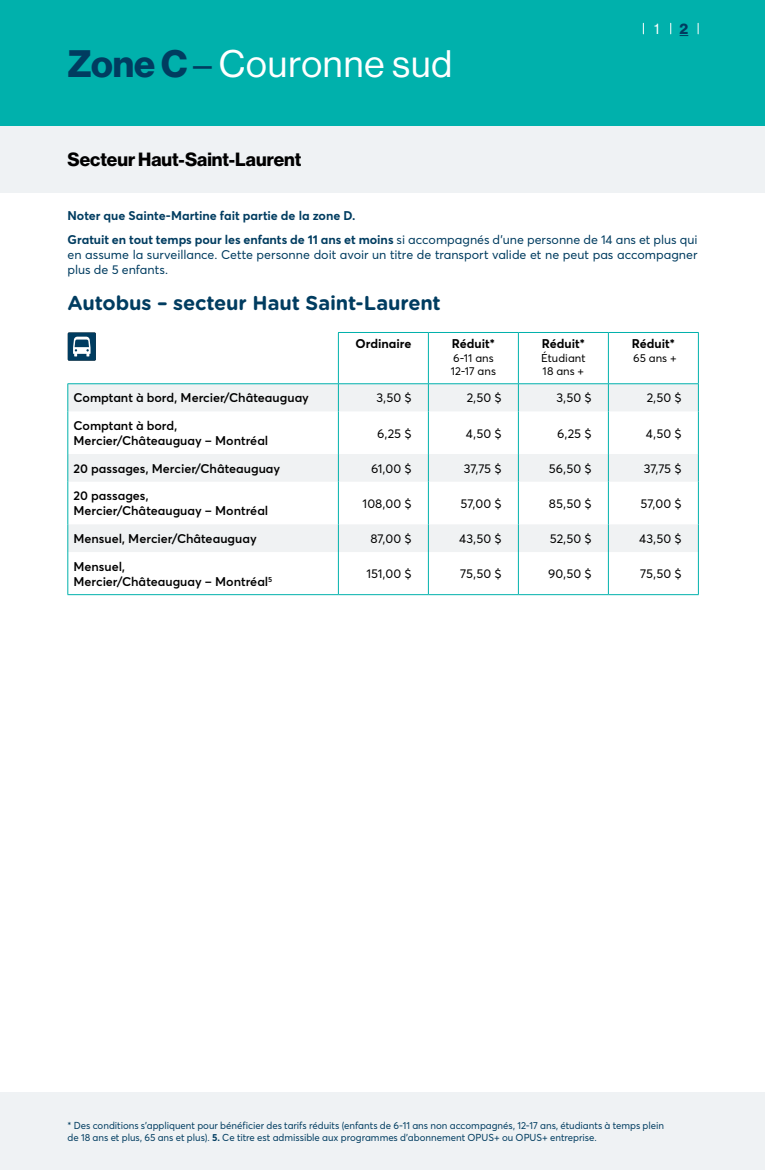
<style>
.page{position:relative;width:765px;height:1170px;background:#fff}
.page>*{position:absolute;margin:0;border:0;box-sizing:border-box;transform-origin:0 0}
.t1{font:37.5px "N Haas Grotesk DS Pro 55 Rg";letter-spacing:.025em;color:#fff}
.Titre{font:700 20px "Gotham Rounded";letter-spacing:-.01em;color:#003c60}
.t2{font:18.75px "N Haas Grotesk DS Pro 75 Bd";color:#000}
.numéro_de_page{font:15px "N Haas Grotesk DS Pro 55 Rg";color:#fff}
.numéro_de_page-2{font:15px "N Haas Grotesk DS Pro 75 Bd";color:#003c60}
.Rubrique{font:600 12.5px/15px "Averta";color:#000}
.Notes{font:12.5px/15px "Averta";color:#003c60;text-align:justify}
.Tarifs{font:12.5px "Averta";color:#000}
.Notes-2{font:700 12.5px "Averta";color:#003c60}
.categorie{font:700 12.5px "Averta";color:#000}
.Sous-categorie{font:11.25px/13.8px "Averta";letter-spacing:.005em;color:#000}
.t3{font:10px/12.5px "Averta";color:#003c60}
.s1{font-family:"N Haas Grotesk DS Pro 75 Bd";color:#003c60}
.s2{color:#003c60}
.s3{font-weight:700}
</style>
<div class="page">
<div style="left:0;top:125px;width:765px;height:68px;background:#eff2f4"></div>
<div style="left:0;top:0;width:765px;height:125px;background:#00b1ac"></div>
<div style="left:0;top:1093px;width:765px;height:77px;background:#eff2f4"></div>
<svg style="left:69px;top:384px;width:629px;height:168px"></svg>
<hr style="left:338px;top:333px;width:1px;height:50px;background:#00b1ac">
<hr style="left:338px;top:332px;width:90px;height:1px;background:#00b1ac">
<hr style="left:428px;top:332px;width:90px;height:1px;background:#00b1ac">
<hr style="left:518px;top:332px;width:90px;height:1px;background:#00b1ac">
<hr style="left:608px;top:332px;width:91px;height:1px;background:#00b1ac">
<hr style="left:428px;top:333px;width:1px;height:50px;background:#00b1ac">
<hr style="left:518px;top:333px;width:1px;height:50px;background:#00b1ac">
<hr style="left:608px;top:333px;width:1px;height:50px;background:#00b1ac">
<hr style="left:698px;top:333px;width:1px;height:50px;background:#00b1ac">
<svg style="left:68px;top:384px;width:1px;height:27px"></svg>
<hr style="left:68px;top:383px;width:270px;height:1px;background:#00b1ac">
<hr style="left:338px;top:383px;width:90px;height:1px;background:#00b1ac">
<hr style="left:428px;top:383px;width:90px;height:1px;background:#00b1ac">
<hr style="left:518px;top:383px;width:90px;height:1px;background:#00b1ac">
<hr style="left:608px;top:383px;width:91px;height:1px;background:#00b1ac">
<svg style="left:338px;top:384px;width:1px;height:27px"></svg>
<svg style="left:428px;top:384px;width:1px;height:27px"></svg>
<svg style="left:518px;top:384px;width:1px;height:27px"></svg>
<svg style="left:608px;top:384px;width:1px;height:27px"></svg>
<svg style="left:698px;top:384px;width:1px;height:27px"></svg>
<hr style="left:68px;top:411px;width:1px;height:43px;background:#00b1ac">
<svg style="left:68px;top:454px;width:1px;height:28px"></svg>
<hr style="left:68px;top:482px;width:1px;height:42px;background:#00b1ac">
<svg style="left:68px;top:524px;width:1px;height:28px"></svg>
<hr style="left:338px;top:411px;width:1px;height:43px;background:#00b1ac">
<hr style="left:428px;top:411px;width:1px;height:43px;background:#00b1ac">
<hr style="left:518px;top:411px;width:1px;height:43px;background:#00b1ac">
<hr style="left:608px;top:411px;width:1px;height:43px;background:#00b1ac">
<hr style="left:698px;top:411px;width:1px;height:43px;background:#00b1ac">
<svg style="left:338px;top:454px;width:1px;height:28px"></svg>
<svg style="left:428px;top:454px;width:1px;height:28px"></svg>
<svg style="left:518px;top:454px;width:1px;height:28px"></svg>
<svg style="left:608px;top:454px;width:1px;height:28px"></svg>
<svg style="left:698px;top:454px;width:1px;height:28px"></svg>
<hr style="left:338px;top:482px;width:1px;height:42px;background:#00b1ac">
<hr style="left:428px;top:482px;width:1px;height:42px;background:#00b1ac">
<hr style="left:518px;top:482px;width:1px;height:42px;background:#00b1ac">
<hr style="left:608px;top:482px;width:1px;height:42px;background:#00b1ac">
<hr style="left:698px;top:482px;width:1px;height:42px;background:#00b1ac">
<svg style="left:338px;top:524px;width:1px;height:28px"></svg>
<svg style="left:428px;top:524px;width:1px;height:28px"></svg>
<svg style="left:518px;top:524px;width:1px;height:28px"></svg>
<svg style="left:608px;top:524px;width:1px;height:28px"></svg>
<svg style="left:698px;top:524px;width:1px;height:28px"></svg>
<hr style="left:68px;top:552px;width:1px;height:42px;background:#00b1ac">
<hr style="left:338px;top:552px;width:1px;height:42px;background:#00b1ac">
<hr style="left:428px;top:552px;width:1px;height:42px;background:#00b1ac">
<hr style="left:518px;top:552px;width:1px;height:42px;background:#00b1ac">
<hr style="left:608px;top:552px;width:1px;height:42px;background:#00b1ac">
<hr style="left:698px;top:552px;width:1px;height:42px;background:#00b1ac">
<hr style="left:68px;top:594px;width:270px;height:1px;background:#00b1ac">
<hr style="left:338px;top:594px;width:90px;height:1px;background:#00b1ac">
<hr style="left:428px;top:594px;width:90px;height:1px;background:#00b1ac">
<hr style="left:518px;top:594px;width:90px;height:1px;background:#00b1ac">
<hr style="left:608px;top:594px;width:91px;height:1px;background:#00b1ac">
<div style="left:68px;top:333px;width:28px;height:28px;background:#003c60"></div>
<svg style="left:73px;top:337px;width:18px;height:19px"></svg>
<h1 class="t1" style="left:68px;top:43px;width:386px"><span class="s1">Zone C</span> <span class="s2">–</span> Couronne sud</h1>
<p class="t2" style="left:68px;top:149px;width:235px">Secteur Haut-Saint-Laurent</p>
<p class="numéro_de_page" style="left:654px;top:20px;width:7px">1</p>
<p class="numéro_de_page-2" style="left:680px;top:20px;width:10px">2</p>
<p class="Notes-2" style="left:68px;top:208px;width:290px">Noter que Sainte-Martine fait partie de la zone D.</p>
<p class="Notes" style="left:68px;top:232px;width:632px"><span class="s3">Gratuit en tout temps pour les enfants de 11 ans et moins</span> si accompagnés d’une personne de 14 ans et plus qui en assume la surveillance. Cette personne doit avoir un titre de transport valide et ne peut pas accompagner plus de 5 enfants.</p>
<p class="Titre" style="left:68px;top:289px;width:375px">Autobus – secteur Haut Saint-Laurent</p>
<p class="categorie" style="left:355px;top:335px;width:58px">Ordinaire</p>
<p class="categorie" style="left:452px;top:335px;width:45px">Réduit*</p>
<p class="Sous-categorie" style="left:451px;top:351px;width:47px">6-11 ans<br>12-17 ans</p>
<p class="categorie" style="left:542px;top:335px;width:45px">Réduit*</p>
<p class="Sous-categorie" style="left:541px;top:351px;width:46px">Étudiant<br>18 ans +</p>
<p class="categorie" style="left:632px;top:335px;width:45px">Réduit*</p>
<p class="Sous-categorie" style="left:633px;top:351px;width:45px">65 ans +</p>
<p class="Rubrique" style="left:73px;top:390px;width:237px">Comptant à bord, Mercier/Châteauguay</p>
<p class="Tarifs" style="left:376px;top:390px;width:37px">3,50 $</p>
<p class="Tarifs" style="left:467px;top:390px;width:36px">2,50 $</p>
<p class="Tarifs" style="left:556px;top:390px;width:37px">3,50 $</p>
<p class="Tarifs" style="left:647px;top:390px;width:36px">2,50 $</p>
<p class="Rubrique" style="left:73px;top:418px;width:196px">Comptant à bord,<br>Mercier/Châteauguay – Montréal</p>
<p class="Tarifs" style="left:377px;top:425px;width:36px">6,25 $</p>
<p class="Tarifs" style="left:466px;top:425px;width:37px">4,50 $</p>
<p class="Tarifs" style="left:557px;top:425px;width:36px">6,25 $</p>
<p class="Tarifs" style="left:646px;top:425px;width:37px">4,50 $</p>
<p class="Rubrique" style="left:73px;top:461px;width:208px">20 passages, Mercier/Châteauguay</p>
<p class="Tarifs" style="left:371px;top:460px;width:42px">61,00 $</p>
<p class="Tarifs" style="left:464px;top:460px;width:39px">37,75 $</p>
<p class="Tarifs" style="left:549px;top:460px;width:44px">56,50 $</p>
<p class="Tarifs" style="left:644px;top:460px;width:39px">37,75 $</p>
<p class="Rubrique" style="left:73px;top:488px;width:196px">20 passages,<br>Mercier/Châteauguay – Montréal</p>
<p class="Tarifs" style="left:363px;top:496px;width:50px">108,00 $</p>
<p class="Tarifs" style="left:460px;top:496px;width:43px">57,00 $</p>
<p class="Tarifs" style="left:549px;top:496px;width:44px">85,50 $</p>
<p class="Tarifs" style="left:640px;top:496px;width:43px">57,00 $</p>
<p class="Rubrique" style="left:73px;top:531px;width:185px">Mensuel, Mercier/Châteauguay</p>
<p class="Tarifs" style="left:370px;top:531px;width:43px">87,00 $</p>
<p class="Tarifs" style="left:459px;top:531px;width:44px">43,50 $</p>
<p class="Tarifs" style="left:550px;top:531px;width:43px">52,50 $</p>
<p class="Tarifs" style="left:639px;top:531px;width:44px">43,50 $</p>
<p class="Rubrique" style="left:73px;top:559px;width:200px">Mensuel,<br>Mercier/Châteauguay – Montréal<sup>5</sup></p>
<p class="Tarifs" style="left:366px;top:566px;width:47px">151,00 $</p>
<p class="Tarifs" style="left:460px;top:566px;width:43px">75,50 $</p>
<p class="Tarifs" style="left:548px;top:566px;width:45px">90,50 $</p>
<p class="Tarifs" style="left:640px;top:566px;width:43px">75,50 $</p>
<p class="t3" style="left:68px;top:1119px;width:598px">* Des conditions s’appliquent pour bénéficier des tarifs réduits (enfants de 6-11 ans non accompagnés, 12-17 ans, étudiants à temps plein de 18 ans et plus, 65 ans et plus). <span class="s3">5.</span> Ce titre est admissible aux programmes d’abonnement OPUS+ ou OPUS+ entreprise.</p>
</div>
